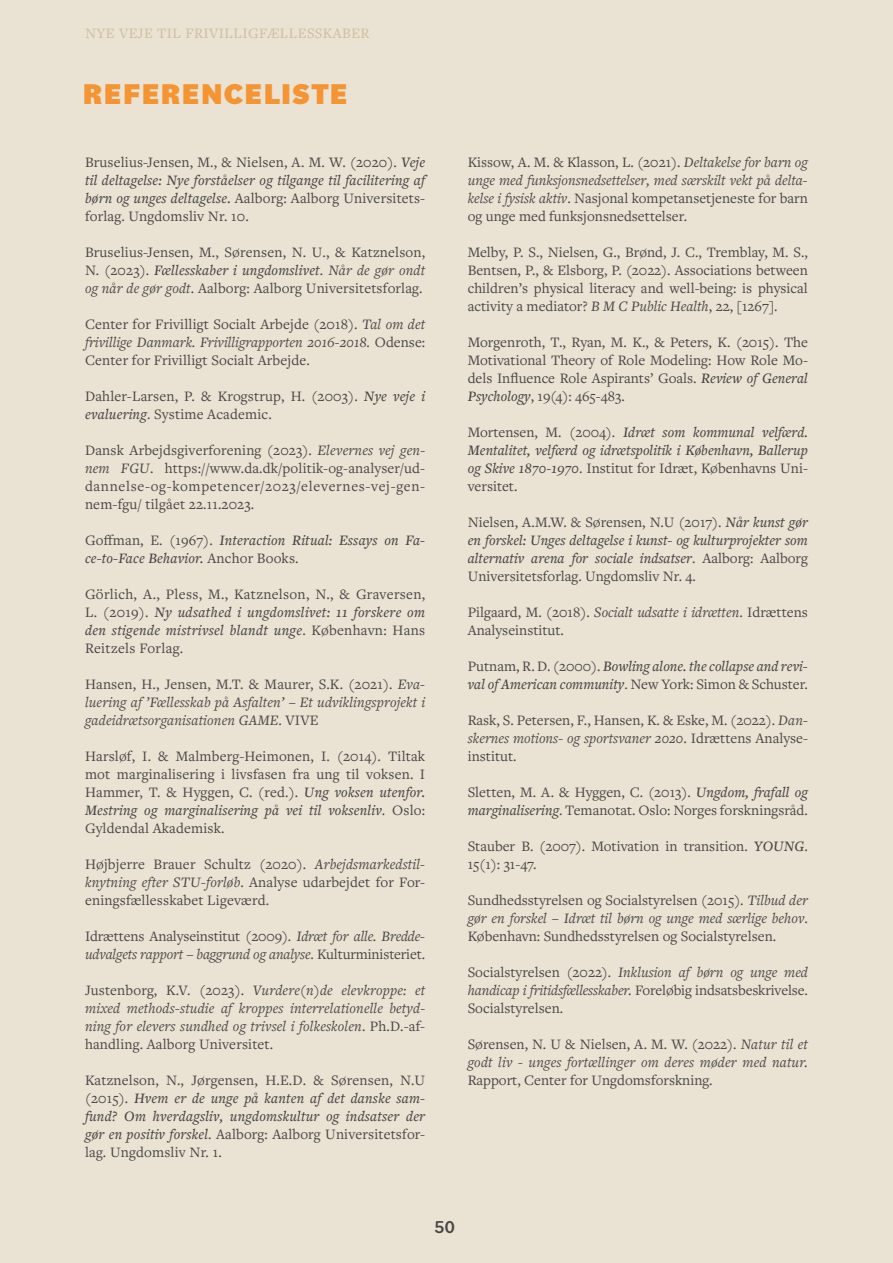
<style>
.page{position:relative;width:893px;height:1263px;background:#eae2d2}
.page>*{position:absolute;margin:0;border:0;box-sizing:border-box;transform-origin:0 0}
.t1{font:900 30px "Bilo";letter-spacing:.04em;color:#f49432}
.t2{font:500 18px "Bilo";color:#474647}
.t3{font:15px/18px "Freight Text Pro";letter-spacing:.005em;color:#474647;text-align:justify}
.t4{font:italic 500 15px/18px "Freight Text Pro";color:#474647}
.t5{font:italic 15px/18px "Freight Text Pro";letter-spacing:.01em;color:#474647;text-align:justify}
.t6{font:italic 15px/18px "Freight Text Pro";letter-spacing:-.01em;color:#474647}
.t7{font:15px "Freight Text Pro";letter-spacing:.03em;color:#cfbd9e}
.s1{font-weight:500;font-style:italic}
.s2{font-style:italic}
.s3{font-weight:400;font-style:normal}
.s4{font-style:normal}
</style>
<div class="page">
<p class="t7" style="left:85px;top:23px;width:286px">NYE VEJE TIL FRIVILLIGFÆLLESSKABER</p>
<h1 class="t1" style="left:83px;top:74px;width:266px">REFERENCELISTE</h1>
<p class="t3" style="left:85px;top:152px;width:342px">Bruselius-Jensen, M., &amp; Nielsen, A. M. W. (2020). <span class="s1">Veje til deltagelse: Nye forståelser og tilgange til facilitering af børn og unges deltagelse.</span> Aalborg: Aalborg Universitets&shy;forlag. Ungdomsliv Nr. 10.</p>
<p class="t3" style="left:85px;top:242px;width:342px">Bruselius-Jensen, M., Sørensen, N. U., &amp; Katznelson, N. (2023). <span class="s1">Fællesskaber i ungdomslivet</span>. <span class="s2">Når de gør ondt og når de gør godt</span>. Aalborg: Aalborg Universitetsforlag.</p>
<p class="t3" style="left:85px;top:314px;width:342px">Center for Frivilligt Socialt Arbejde (2018). <span class="s2">Tal om det frivillige Danmark. Frivilligrapporten 2016-2018.</span> Odense:<br>Center for Frivilligt Socialt Arbejde.</p>
<p class="t3" style="left:85px;top:386px;width:342px">Dahler-Larsen, P. &amp; Krogstrup, H. (2003). <span class="s1">Nye veje i evaluering</span>. Systime Academic.</p>
<p class="t3" style="left:85px;top:440px;width:342px">Dansk Arbejdsgiverforening (2023). <span class="s2">Elevernes vej gen&shy;nem FGU</span>. https://www.da.dk/politik-og-analyser/ud&shy;dannelse-og-kompetencer/2023/elevernes-vej-gen&shy;nem-fgu/ tilgået 22.11.2023.</p>
<p class="t4" style="left:85px;top:530px;width:342px"><span class="s3">Goffman, E. (1967).</span> Interaction Ritual: Essays on Fa&shy;ce-to-Face Behavior. <span class="s3">Anchor Books.</span></p>
<p class="t3" style="left:85px;top:584px;width:342px">Görlich, A., Pless, M., Katznelson, N., &amp; Graversen, L. (2019). <span class="s1">Ny udsathed i ungdomslivet: 11 forskere om den stigende mistrivsel blandt unge</span>. København: Hans Reitzels Forlag.</p>
<p class="t5" style="left:85px;top:674px;width:342px"><span class="s4">Hansen, H., Jensen, M.T. &amp; Maurer, S.K. (2021).</span> Eva&shy;luering af ’Fællesskab på Asfalten’ – Et udviklingsprojekt i gadeidrætsorganisationen GAME<span class="s4">. VIVE</span></p>
<p class="t3" style="left:85px;top:746px;width:342px">Harsløf, I. &amp; Malmberg-Heimonen, I. (2014). Tiltak mot marginalisering i livsfasen fra ung til voksen. I Hammer, T. &amp; Hyggen, C. (red.). <span class="s1">Ung voksen utenfor.<br>Mestring og marginalisering på vei til voksenliv</span>. Oslo:<br>Gyldendal Akademisk.</p>
<p class="t3" style="left:85px;top:854px;width:342px">Højbjerre Brauer Schultz (2020). <span class="s2">Arbejdsmarkedstil&shy;knytning efter STU-forløb</span>. Analyse udarbejdet for For&shy;eningsfællesskabet Ligeværd.</p>
<p class="t6" style="left:85px;top:926px;width:342px"><span class="s4">Idrættens Analyseinstitut (2009).</span> Idræt for alle. Bredde&shy;udvalgets rapport – baggrund og analyse<span class="s4">. Kulturministeriet.</span></p>
<p class="t5" style="left:85px;top:980px;width:342px"><span class="s4">Justenborg, K.V. (2023).</span> Vurdere(n)de elevkroppe: et mixed methods-studie af kroppes interrelationelle betyd&shy;ning for elevers sundhed og trivsel i folkeskolen<span class="s4">. Ph.D.-af&shy;handling. Aalborg Universitet.</span></p>
<p class="t3" style="left:85px;top:1070px;width:342px">Katznelson, N., Jørgensen, H.E.D. &amp; Sørensen, N.U (2015). <span class="s1">Hvem er de unge på kanten af det danske sam&shy;fund? Om hverdagsliv, ungdomskultur og indsatser der gør en positiv forskel</span>. Aalborg: Aalborg Universitetsfor&shy;lag. Ungdomsliv Nr. 1.</p>
<p class="t3" style="left:468px;top:152px;width:342px">Kissow, A. M. &amp; Klasson, L. (2021). <span class="s2">Deltakelse for barn og unge med funksjonsnedsettelser, med særskilt vekt på delta&shy;kelse i fysisk aktiv</span>. Nasjonal kompetansetjeneste for barn og unge med funksjonsnedsettelser.</p>
<p class="t3" style="left:468px;top:242px;width:342px">Melby, P. S., Nielsen, G., Brønd, J. C., Tremblay, M. S., Bentsen, P., &amp; Elsborg, P. (2022). Associations between children’s physical literacy and well-being: is physical activity a mediator? <span class="s2">B M C Public Health</span>, 22, [1267].</p>
<p class="t3" style="left:468px;top:332px;width:342px">Morgenroth, T., Ryan, M. K., &amp; Peters, K. (2015). The Motivational Theory of Role Modeling: How Role Mo&shy;dels Influence Role Aspirants’ Goals. <span class="s1">Review of General Psychology</span>, 19(4): 465-483.</p>
<p class="t4" style="left:468px;top:422px;width:342px;text-align:justify"><span class="s3">Mortensen, M. (2004).</span> Idræt som kommunal velfærd.<br>Mentalitet, velfærd og idrætspolitik i København, Ballerup og Skive 1870-1970<span class="s3">. Institut for Idræt, Københavns Uni&shy;versitet.</span></p>
<p class="t4" style="left:468px;top:512px;width:342px;text-align:justify"><span class="s3">Nielsen, A.M.W. &amp; Sørensen, N.U (2017).</span> Når kunst gør en forskel: Unges deltagelse i kunst- og kulturprojekter som alternativ arena for sociale indsatser<span class="s3">. Aalborg: Aalborg Universitetsforlag. Ungdomsliv Nr. 4.</span></p>
<p class="t3" style="left:468px;top:602px;width:342px">Pilgaard, M. (2018). <span class="s2">Socialt udsatte i idrætten</span>. Idrættens<br>Analyseinstitut.</p>
<p class="t4" style="left:468px;top:656px;width:342px"><span class="s3">Putnam, R. D. (2000).</span> Bowling alone. the collapse and revi&shy;val of American community<span class="s3">. New York: Simon &amp; Schuster.</span></p>
<p class="t3" style="left:468px;top:710px;width:342px">Rask, S. Petersen, F., Hansen, K. &amp; Eske, M. (2022). <span class="s2">Dan&shy;skernes motions- og sportsvaner 2020</span>. Idrættens Analyse&shy;institut.</p>
<p class="t3" style="left:468px;top:782px;width:342px">Sletten, M. A. &amp; Hyggen, C. (2013). <span class="s1">Ungdom, frafall og marginalisering</span>. Temanotat. Oslo: Norges forskningsråd.</p>
<p class="t3" style="left:468px;top:836px;width:342px">Stauber B. (2007). Motivation in transition. <span class="s1">YOUNG</span>.<br>15(1): 31-47.</p>
<p class="t3" style="left:468px;top:890px;width:342px">Sundhedsstyrelsen og Socialstyrelsen (2015). <span class="s2">Tilbud der gør en forskel – Idræt til børn og unge med særlige behov</span>.<br>København: Sundhedsstyrelsen og Socialstyrelsen.</p>
<p class="t3" style="left:468px;top:962px;width:342px">Socialstyrelsen (2022). <span class="s2">Inklusion af børn og unge med handicap i fritidsfællesskaber.</span> Foreløbig indsatsbeskrivelse.<br>Socialstyrelsen.</p>
<p class="t5" style="left:468px;top:1034px;width:342px"><span class="s4">Sørensen, N. U &amp; Nielsen, A. M. W. (2022).</span> Natur til et godt liv - unges fortællinger om deres møder med natur.</p>
<p class="t3" style="left:468px;top:1070px;width:246px">Rapport, Center for Ungdomsforskning.</p>
<p class="t2" style="left:434px;top:1214px;width:23px">50</p>
</div>
